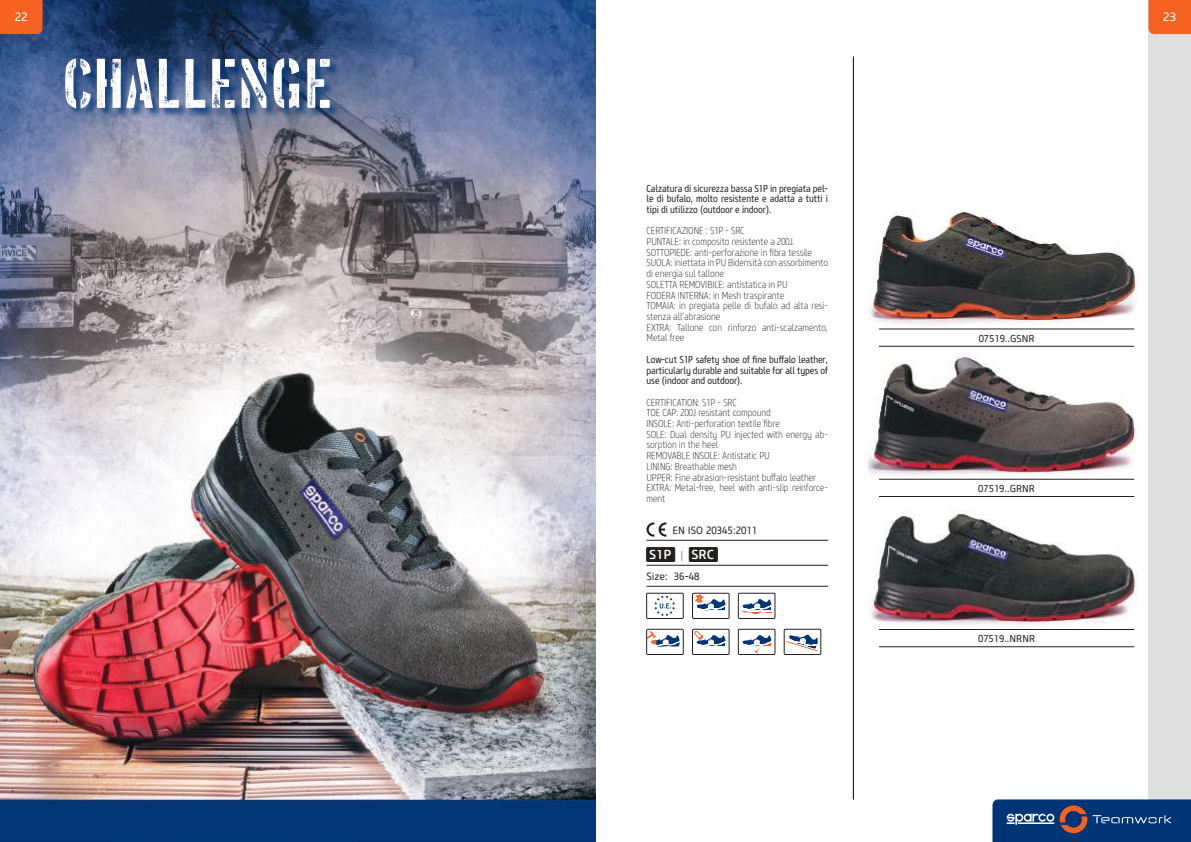
<style>
.page{position:relative;width:1191px;height:842px;background:#fff}
.page>*{position:absolute;margin:0;border:0;box-sizing:border-box;transform-origin:0 0}
.t1{font:72px "Vtg Stencil US No 72 Alt Rough";color:#fff}
.t2{font:500 13px "Core Sans M55";color:#fff}
.t3{font:12px "Core Sans M45";color:#fff}
.t4{font:10.5px "Core Sans M45";color:#241f1f;scale:.95 1}
.t5{font:200 10px/10.7px "Core Sans M27 Cn";letter-spacing:-.01em;color:#241f1f}
.t6{font:10px/10.7px "Core Sans M47 Cn";letter-spacing:-.01em;color:#241f1f;text-align:justify}
.t7{font:10px "Core Sans M45";color:#241f1f}
.s1{font-family:"Core Sans M27 Cn";font-weight:200;font-size:10.5px;color:#241f1f}
</style>
<div class="page">
<img style="left:0;top:0;width:595px;height:842px">
<div style="left:1148px;top:0;width:43px;height:842px;background:#e0dfdf"></div>
<div style="left:66px;top:59px;width:275px;height:60px;background:#003575;opacity:.75"></div>
<hr style="left:853px;top:57px;width:1px;height:742px;background:#241f1f">
<img style="left:869px;top:496px;width:268px;height:129px">
<hr style="left:879px;top:629px;width:255px;height:1px;background:#241f1f">
<hr style="left:879px;top:647px;width:255px;height:1px;background:#241f1f">
<img style="left:869px;top:346px;width:268px;height:133px">
<hr style="left:879px;top:479px;width:255px;height:1px;background:#241f1f">
<hr style="left:879px;top:496px;width:255px;height:1px;background:#241f1f">
<img style="left:869px;top:210px;width:268px;height:119px">
<hr style="left:879px;top:329px;width:255px;height:1px;background:#241f1f">
<hr style="left:879px;top:346px;width:255px;height:1px;background:#241f1f">
<hr style="left:646px;top:540px;width:182px;height:1px;background:#241f1f">
<hr style="left:646px;top:565px;width:182px;height:1px;background:#241f1f">
<hr style="left:646px;top:586px;width:182px;height:1px;background:#241f1f">
<svg style="left:646px;top:522px;width:20px;height:15px"></svg>
<div style="left:646px;top:548px;width:29px;height:13px;background:#241f1f"></div>
<div style="left:646px;top:547px;width:29px;height:15px;border:1px solid #241f1f"></div>
<div style="left:689px;top:548px;width:28px;height:13px;background:#241f1f"></div>
<div style="left:689px;top:547px;width:28px;height:15px;border:1px solid #241f1f"></div>
<svg style="left:654px;top:595px;width:21px;height:21px"></svg>
<div style="left:646px;top:593px;width:37px;height:26px;border:1px solid #241f1f"></div>
<svg style="left:695px;top:595px;width:31px;height:16px"></svg>
<div style="left:692px;top:593px;width:37px;height:26px;border:1px solid #241f1f"></div>
<svg style="left:742px;top:599px;width:31px;height:16px"></svg>
<div style="left:738px;top:593px;width:37px;height:26px;border:1px solid #241f1f"></div>
<svg style="left:648px;top:631px;width:32px;height:17px"></svg>
<div style="left:646px;top:629px;width:37px;height:26px;border:1px solid #241f1f"></div>
<svg style="left:694px;top:631px;width:32px;height:16px"></svg>
<div style="left:692px;top:629px;width:37px;height:26px;border:1px solid #241f1f"></div>
<svg style="left:742px;top:635px;width:30px;height:18px"></svg>
<div style="left:738px;top:629px;width:37px;height:26px;border:1px solid #241f1f"></div>
<svg style="left:786px;top:634px;width:32px;height:18px"></svg>
<div style="left:784px;top:629px;width:37px;height:26px;border:1px solid #241f1f"></div>
<svg style="left:1148px;top:0;width:43px;height:34px"></svg>
<svg style="left:0;top:0;width:43px;height:34px"></svg>
<svg style="left:992px;top:799px;width:199px;height:43px;background:#1a437a"></svg>
<p class="t3" style="left:15px;top:10px;width:14px">22</p>
<p class="t3" style="left:1163px;top:10px;width:14px">23</p>
<h1 class="t1" style="left:62px;top:43px;width:272px">CHALLENGE</h1>
<p class="t6" style="left:646px;top:183px;width:183px">Calzatura di sicurezza bassa S1P in pregiata pel&shy;le di bufalo, molto resistente e adatta a tutti i tipi di utilizzo (outdoor e indoor).</p>
<p class="t5" style="left:646px;top:226px;width:183px">CERTIFICAZIONE : S1P - SRC<br>PUNTALE: in composito resistente a 200J.<br>SOTTOPIEDE: anti-perforazione in fibra tessile SUOLA: iniettata in PU Bidensità con assorbimento di energia sul tallone<br>SOLETTA REMOVIBILE: antistatica in PU<br>FODERA INTERNA: in Mesh traspirante<br>TOMAIA: in pregiata pelle di bufalo ad alta resi&shy;stenza all’abrasione<br>EXTRA: Tallone con rinforzo anti-scalzamento, Metal free</p>
<p class="t6" style="left:646px;top:354px;width:183px">Low-cut S1P safety shoe of fine buffalo leather, particularly durable and suitable for all types of use (indoor and outdoor).</p>
<p class="t5" style="left:646px;top:397px;width:183px">CERTIFICATION: S1P - SRC<br>TOE CAP: 200J resistant compound<br>INSOLE: Anti-perforation textile fibre<br>SOLE: Dual density PU injected with energy ab&shy;sorption in the heel<br>REMOVABLE INSOLE: Antistatic PU<br>LINING: Breathable mesh<br>UPPER: Fine abrasion-resistant buffalo leather<br>EXTRA: Metal-free, heel with anti-slip reinforce&shy;ment</p>
<p class="t4" style="left:672px;top:523px;width:91px">EN ISO 20345:2011</p>
<h2 class="t2" style="left:649px;top:547px;width:67px">S1P <span class="s1">|</span> SRC</h2>
<p class="t4" style="left:646px;top:569px;width:57px">Size: 36-48</p>
<p class="t7" style="left:978px;top:332px;width:57px">07519..GSNR</p>
<p class="t7" style="left:978px;top:482px;width:58px">07519..GRNR</p>
<p class="t7" style="left:978px;top:632px;width:59px">07519..NRNR</p>
</div>
